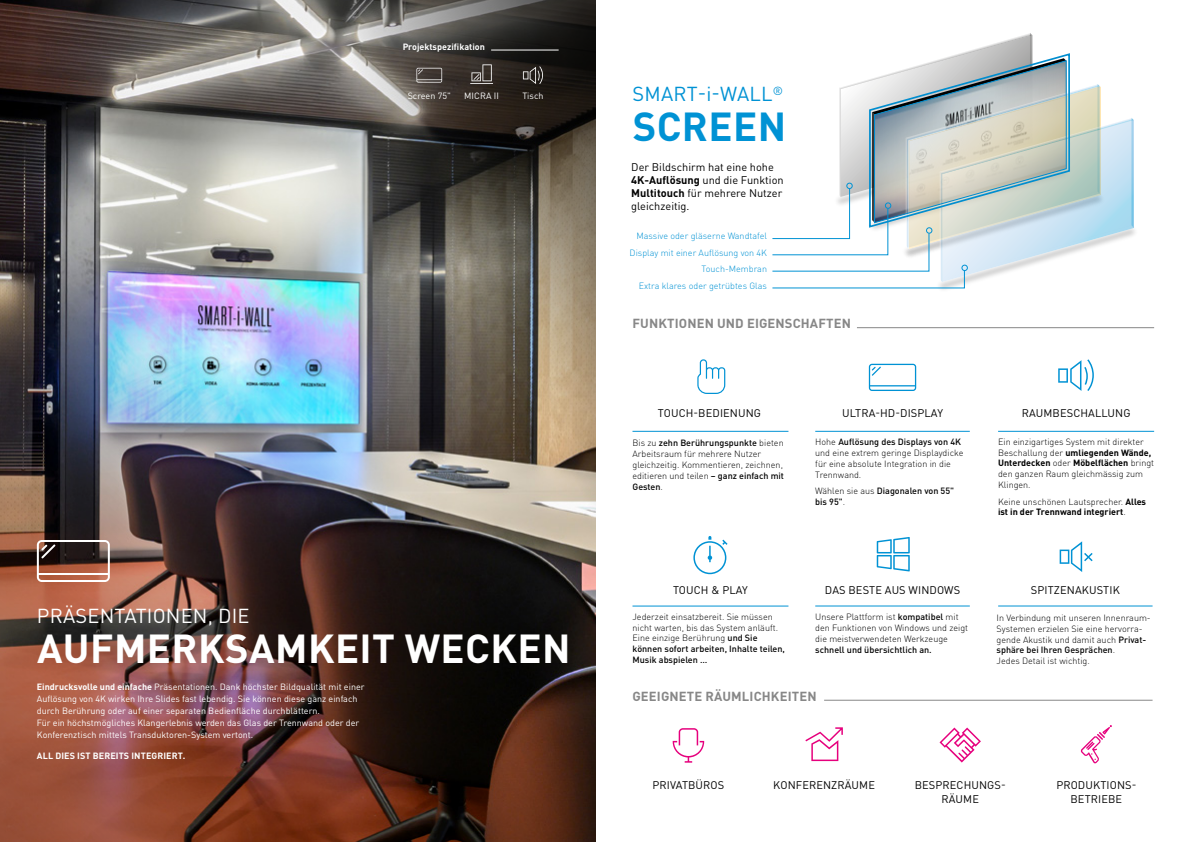
<style>
.page{position:relative;width:1191px;height:842px;background:#fff}
.page>*{position:absolute;margin:0;border:0;box-sizing:border-box;transform-origin:0 0}
.t1{font:700 40px "DIN Pro";letter-spacing:.01em;color:#fff}
.t2{font:700 40px "DIN Pro";letter-spacing:.01em;color:#0092d4}
.t3{font:20px "DIN Pro";letter-spacing:.01em;color:#fff}
.t4{font:20px "DIN Pro";letter-spacing:.01em;color:#0092d4}
.t5{font:700 13px "DIN Pro";letter-spacing:.01em;color:#878787}
.t6{font:11px/13.2px "DIN Pro";letter-spacing:.01em;color:#000;text-align:center}
.t7{font:300 9px/10.8px "DIN Pro";color:#000}
.t8{font:9px/12px "DIN Pro";color:#fff}
.t9{font:300 9px/16.5px "DIN Pro";color:#0092d4;text-align:right}
.t10{font:500 9px/10.8px "DIN Pro";color:#000}
.t11{font:700 9px/10.8px "DIN Pro";color:#000}
.t12{font:700 9px "DIN Pro";letter-spacing:.01em;color:#fff}
.s1{font-weight:700}
.s2{font-weight:500}
.s3{font-weight:300}
</style>
<div class="page">
<img style="left:0;top:0;width:595px;height:842px">
<svg style="left:869px;top:364px;width:47px;height:27px"></svg>
<svg style="left:672px;top:728px;width:32px;height:35px"></svg>
<svg style="left:939px;top:727px;width:42px;height:35px"></svg>
<svg style="left:805px;top:727px;width:38px;height:34px"></svg>
<svg style="left:1080px;top:725px;width:32px;height:38px"></svg>
<hr style="left:815px;top:606px;width:154px;height:1px;background:#0092d4">
<hr style="left:632px;top:431px;width:156px;height:1px;background:#0092d4">
<hr style="left:998px;top:606px;width:154px;height:1px;background:#0092d4">
<svg style="left:1059px;top:541px;width:33px;height:31px"></svg>
<svg style="left:697px;top:359px;width:28px;height:35px"></svg>
<svg style="left:876px;top:537px;width:33px;height:34px"></svg>
<hr style="left:857px;top:327px;width:297px;height:1px;background:#878787">
<hr style="left:824px;top:700px;width:328px;height:1px;background:#878787">
<hr style="left:998px;top:431px;width:156px;height:1px;background:#0092d4">
<hr style="left:815px;top:431px;width:154px;height:1px;background:#0092d4">
<svg style="left:1058px;top:359px;width:35px;height:32px"></svg>
<svg style="left:37px;top:540px;width:73px;height:42px"></svg>
<hr style="left:632px;top:606px;width:156px;height:1px;background:#0092d4">
<svg style="left:693px;top:536px;width:34px;height:38px"></svg>
<svg style="left:772px;top:33px;width:362px;height:255px"></svg>
<svg style="left:416px;top:68px;width:26px;height:15px"></svg>
<svg style="left:523px;top:66px;width:20px;height:18px"></svg>
<svg style="left:470px;top:64px;width:23px;height:20px"></svg>
<hr style="left:491px;top:50px;width:67px;height:1px;background:#fff">
<p class="t12" style="left:403px;top:40px;width:84px">Projektspezifikation</p>
<p class="t8" style="left:408px;top:89px;width:45px">Screen 75"</p>
<p class="t8" style="left:464px;top:89px;width:36px">MICRA II</p>
<p class="t8" style="left:522px;top:89px;width:23px">Tisch</p>
<h2 class="t3" style="left:37px;top:603px;width:214px">PRÄSENTATIONEN, DIE</h2>
<h1 class="t1" style="left:37px;top:622px;width:535px">AUFMERKSAMKEIT WECKEN</h1>
<p class="t8" style="left:37px;top:680px;width:329px"><span class="s1">Eindrucksvolle und einfache</span> Präsentationen. Dank höchster Bildqualität mit einer Auflösung von 4K wirken Ihre Slides fast lebendig. Sie können diese ganz einfach durch Berührung oder auf einer separaten Bedienfläche durchblättern.<br>Für ein höchstmögliches Klangerlebnis werden das Glas der Trennwand oder der Konferenztisch mittels Transduktoren-System vertont.</p>
<p class="t12" style="left:37px;top:749px;width:150px">ALL DIES IST BEREITS INTEGRIERT.</p>
<h2 class="t4" style="left:632px;top:81px;width:152px">SMART-i-WALL<sup>®</sup></h2>
<h1 class="t2" style="left:632px;top:100px;width:155px">SCREEN</h1>
<p class="t6" style="left:631px;top:160px;width:154px;text-align:left">Der Bildschirm hat eine hohe<br><span class="s1">4K-Auflösung</span> und die Funktion<br><span class="s1">Multitouch</span> für mehrere Nutzer gleichzeitig.</p>
<p class="t9" style="left:629px;top:227px;width:139px">Massive oder gläserne Wandtafel<br>Display mit einer Auflösung von 4K<br>Touch-Membran<br>Extra klares oder getrübtes Glas</p>
<h3 class="t5" style="left:632px;top:314px;width:220px">FUNKTIONEN UND EIGENSCHAFTEN</h3>
<p class="t6" style="left:658px;top:406px;width:105px">TOUCH-BEDIENUNG</p>
<p class="t6" style="left:842px;top:406px;width:102px">ULTRA-HD-DISPLAY</p>
<p class="t6" style="left:1021px;top:406px;width:110px">RAUMBESCHALLUNG</p>
<p class="t7" style="left:632px;top:437px;width:153px">Bis zu <span class="s2">zehn Berührungspunkte</span> bieten<br>Arbeitsraum für mehrere Nutzer gleichzeitig. Kommentieren, zeichnen, editieren und teilen <span class="s2">– ganz einfach mit<br>Gesten</span>.</p>
<p class="t7" style="left:815px;top:436px;width:150px">Hohe <span class="s2">Auflösung des Displays von 4K </span>und eine extrem geringe Displaydicke für eine absolute Integration in die<br>Trennwand.</p>
<p class="t10" style="left:815px;top:485px;width:140px"><span class="s3">Wählen sie aus</span> Diagonalen von 55" bis 95"<span class="s3">.</span></p>
<p class="t7" style="left:998px;top:436px;width:158px">Ein einzigartiges System mit direkter<br>Beschallung der <span class="s1">umliegenden Wände,<br>Unterdecken</span> oder <span class="s1">Möbelflächen</span> bringt den ganzen Raum gleichmässig zum<br>Klingen.</p>
<p class="t11" style="left:998px;top:495px;width:150px"><span class="s3">Keine unschönen Lautsprecher.</span> Alles ist in der Trennwand integriert<span class="s3">.</span></p>
<p class="t6" style="left:673px;top:583px;width:76px">TOUCH &amp; PLAY</p>
<p class="t6" style="left:825px;top:583px;width:137px">DAS BESTE AUS WINDOWS</p>
<p class="t6" style="left:1031px;top:583px;width:90px">SPITZENAKUSTIK</p>
<p class="t7" style="left:632px;top:611px;width:154px">Jederzeit einsatzbereit. Sie müssen nicht warten, bis das System anläuft.<br>Eine einzige Berührung <span class="s2">und Sie können sofort arbeiten, Inhalte teilen, Musik abspielen …</span></p>
<p class="t7" style="left:815px;top:611px;width:154px">Unsere Plattform ist <span class="s2">kompatibel</span> mit den Funktionen von Windows und zeigt die meistverwendeten Werkzeuge</p>
<p class="t10" style="left:815px;top:644px;width:118px">schnell und übersichtlich an.</p>
<p class="t7" style="left:996px;top:612px;width:156px">In Verbindung mit unseren Innenraum-Systemen erzielen Sie eine hervorra&shy;gende Akustik und damit auch <span class="s2">Privat&shy;sphäre bei Ihren Gesprächen</span>.<br>Jedes Detail ist wichtig.</p>
<h3 class="t5" style="left:632px;top:687px;width:185px">GEEIGNETE RÄUMLICHKEITEN</h3>
<p class="t6" style="left:652px;top:778px;width:73px">PRIVATBÜROS</p>
<p class="t6" style="left:773px;top:778px;width:103px">KONFERENZRÄUME</p>
<p class="t6" style="left:914px;top:778px;width:92px">BESPRECHUNGS-<br>RÄUME</p>
<p class="t6" style="left:1056px;top:778px;width:82px">PRODUKTIONS-<br>BETRIEBE</p>
</div>
